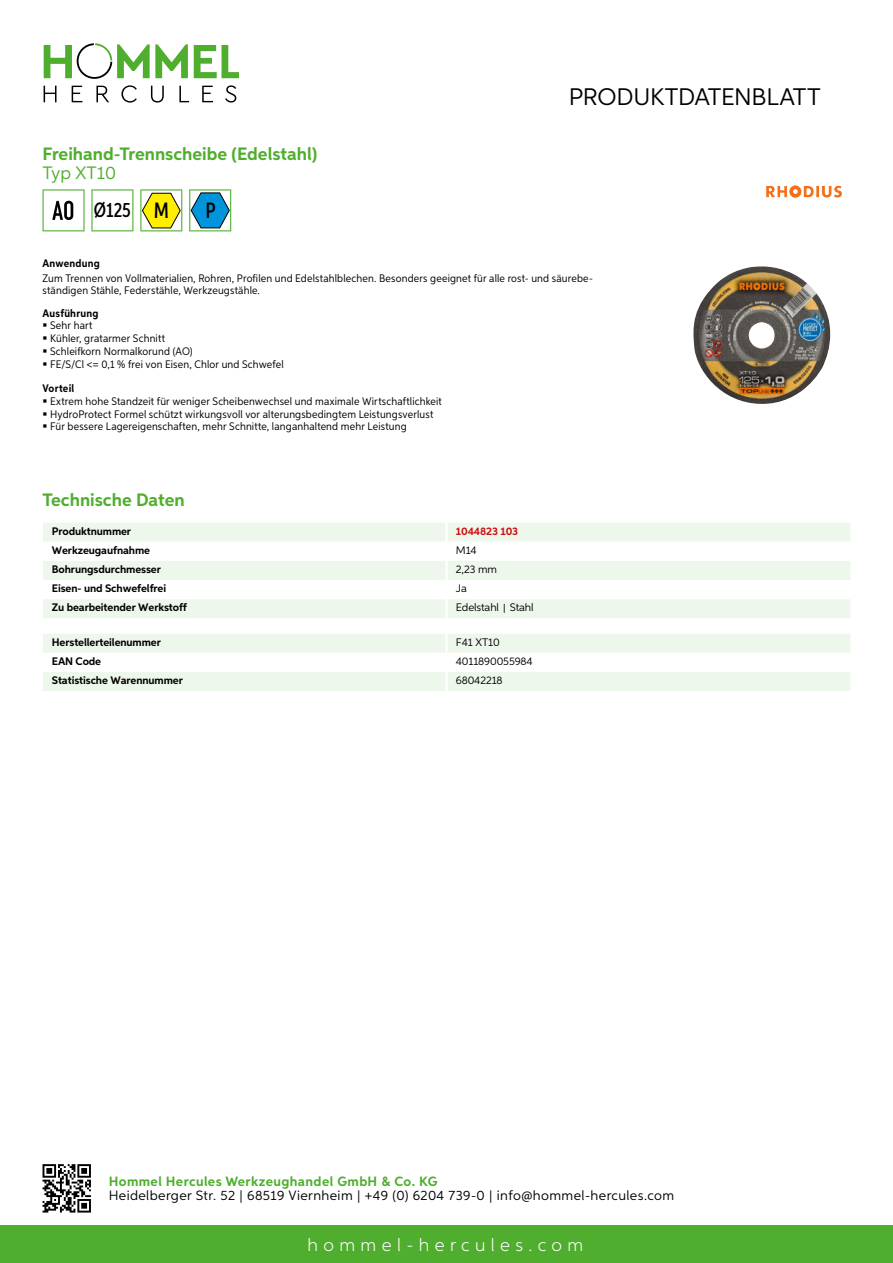
<style>
.page{position:relative;width:893px;height:1263px;background:#fff}
.page>*{position:absolute;margin:0;border:0;box-sizing:border-box;transform-origin:0 0}
.t1{font:24px "Aspira";letter-spacing:-.01em;color:#000}
.t2{font:500 22.2px "Aspira XX Nar";color:#000}
.t3{font:500 20.7px "Aspira XX Nar";color:#000}
.t4{font:700 18px "Aspira";color:#50ae2f}
.t5{font:300 18px "Aspira";letter-spacing:.3em;color:#fff}
.t6{font:18px "Aspira";color:#50ae2f}
.t7{font:13.5px "Aspira";letter-spacing:.03em;color:#000}
.t8{font:700 13.5px "Aspira";letter-spacing:.03em;color:#50ae2f}
.t9{font:10.95px/12.8px "Aspira Nar";letter-spacing:.015em;color:#000}
.t10{font:700 10.95px "Aspira";letter-spacing:-.01em;color:#000}
.t11{font:10.95px "Aspira";letter-spacing:-.01em;color:#000}
.t12{font:700 10.95px "Aspira Nar";letter-spacing:.02em;color:#000}
.t13{font:700 10.95px "Aspira";letter-spacing:-.01em;color:#cd1013}
.s1{font-size:22.2px}
.s2{font-family:"Wuerth Global";font-size:10.5px}
</style>
<div class="page">
<div style="left:0;top:1226px;width:893px;height:37px;background:#50ae2f"></div>
<svg style="left:43px;top:1164px;width:48px;height:48px"></svg>
<svg style="left:194px;top:45px;width:45px;height:33px"></svg>
<svg style="left:44px;top:43px;width:144px;height:36px"></svg>
<svg style="left:44px;top:86px;width:13px;height:16px"></svg>
<svg style="left:72px;top:86px;width:10px;height:16px"></svg>
<svg style="left:96px;top:86px;width:13px;height:16px"></svg>
<svg style="left:121px;top:85px;width:16px;height:18px"></svg>
<svg style="left:151px;top:86px;width:13px;height:17px"></svg>
<svg style="left:179px;top:86px;width:10px;height:16px"></svg>
<svg style="left:202px;top:86px;width:11px;height:16px"></svg>
<svg style="left:225px;top:85px;width:11px;height:18px"></svg>
<div style="left:43px;top:523px;width:807px;height:95px;background:#eef7eb"></div>
<svg style="left:43px;top:542px;width:807px;height:57px"></svg>
<hr style="left:445px;top:523px;width:3px;height:19px;background:#fff">
<hr style="left:445px;top:542px;width:3px;height:19px;background:#fff">
<hr style="left:445px;top:561px;width:3px;height:19px;background:#fff">
<hr style="left:445px;top:580px;width:3px;height:19px;background:#fff">
<hr style="left:445px;top:599px;width:3px;height:19px;background:#fff">
<svg style="left:43px;top:634px;width:807px;height:57px"></svg>
<hr style="left:445px;top:672px;width:3px;height:19px;background:#fff">
<svg style="left:43px;top:189px;width:42px;height:42px"></svg>
<svg style="left:91px;top:189px;width:42px;height:42px"></svg>
<svg style="left:140px;top:189px;width:42px;height:42px"></svg>
<svg style="left:189px;top:189px;width:42px;height:42px"></svg>
<img style="left:693px;top:266px;width:138px;height:138px">
<img style="left:766px;top:185px;width:76px;height:13px">
<h3 class="t4" style="left:43px;top:142px;width:276px">Freihand-Trennscheibe (Edelstahl)</h3>
<h3 class="t6" style="left:43px;top:162px;width:75px">Typ XT10</h3>
<h3 class="t3" style="left:94px;top:197px;width:76px">Ø125 <span class="s1">M</span></h3>
<h2 class="t2" style="left:205px;top:197px;width:12px">P</h2>
<h1 class="t1" style="left:569px;top:82px;width:253px">Produktdatenblatt</h1>
<p class="t12" style="left:43px;top:257px;width:59px">Anwendung</p>
<p class="t9" style="left:43px;top:273px;width:552px;line-height:12px">Zum Trennen von Vollmaterialien, Rohren, Profilen und Edelstahlblechen. Besonders geeignet für alle rost- und säurebe&shy;ständigen Stähle, Federstähle, Werkzeugstähle.</p>
<p class="t12" style="left:43px;top:306px;width:58px">Ausführung</p>
<p class="t9" style="left:50px;top:319px;width:235px">Sehr hart<br>Kühler, gratarmer Schnitt<br>Schleifkorn Normalkorund (AO)<br>FE/S/Cl &lt;= 0,1 % frei von Eisen, Chlor und Schwefel</p>
<p class="t12" style="left:43px;top:382px;width:33px">Vorteil</p>
<p class="t9" style="left:50px;top:394px;width:393px">Extrem hohe Standzeit für weniger Scheibenwechsel und maximale Wirtschaftlichkeit<br>HydroProtect Formel schützt wirkungsvoll vor alterungsbedingtem Leistungsverlust<br>Für bessere Lagereigenschaften, mehr Schnitte, langanhaltend mehr Leistung</p>
<h3 class="t4" style="left:43px;top:488px;width:144px">Technische Daten</h3>
<p class="t10" style="left:52px;top:524px;width:81px">Produktnummer</p>
<p class="t13" style="left:456px;top:524px;width:64px">1044823 103</p>
<p class="t10" style="left:52px;top:543px;width:100px">Werkzeugaufnahme</p>
<p class="t11" style="left:456px;top:543px;width:22px">M14</p>
<p class="t10" style="left:52px;top:562px;width:111px">Bohrungsdurchmesser</p>
<p class="t11" style="left:456px;top:562px;width:43px">2,23 mm</p>
<p class="t10" style="left:52px;top:581px;width:116px">Eisen- und Schwefelfrei</p>
<p class="t11" style="left:456px;top:581px;width:13px">Ja</p>
<p class="t10" style="left:52px;top:600px;width:137px">Zu bearbeitender Werkstoff</p>
<p class="t11" style="left:456px;top:601px;width:79px">Edelstahl <span class="s2">|</span> Stahl</p>
<p class="t10" style="left:52px;top:635px;width:111px">Herstellerteilenummer</p>
<p class="t11" style="left:456px;top:635px;width:45px">F41 XT10</p>
<p class="t10" style="left:52px;top:654px;width:51px">EAN Code</p>
<p class="t11" style="left:456px;top:654px;width:78px">4011890055984</p>
<p class="t10" style="left:52px;top:673px;width:132px">Statistische Warennummer</p>
<p class="t11" style="left:456px;top:673px;width:48px">68042218</p>
<p class="t8" style="left:109px;top:1172px;width:330px">Hommel Hercules Werkzeughandel GmbH &amp; Co. KG</p>
<p class="t7" style="left:109px;top:1187px;width:567px">Heidelberger Str. 52 | 68519 Viernheim | +49 (0) 6204 739-0 | info@hommel-hercules.com</p>
<h3 class="t5" style="left:307px;top:1234px;width:277px">hommel-hercules.com</h3>
</div>
